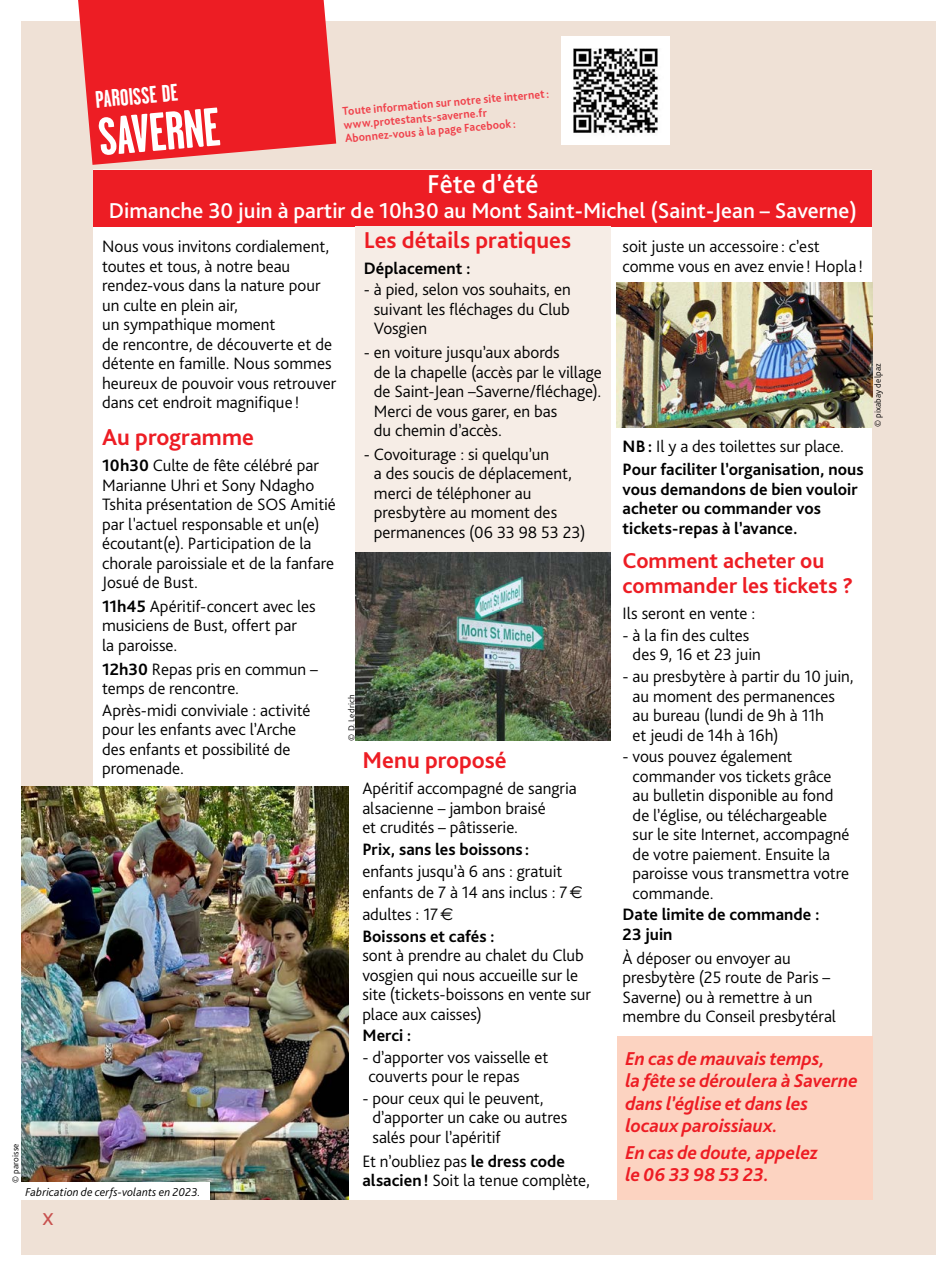
<style>
.page{position:relative;width:936px;height:1276px;background:#fff}
.page>*{position:absolute;margin:0;border:0;box-sizing:border-box;transform-origin:0 0}
.t1{font:700 54px "Garage Gothic";color:#fff}
.t2{font:500 27px "Bliss Pro";color:#fff}
.t3{font:700 24px "Bliss Pro";color:#ed1d24}
.t4{font:700 24px "Garage Gothic";color:#fff}
.t5{font:500 22.5px "Bliss Pro";color:#fff}
.t6{font:700 22.5px/25.5px "Bliss Pro";color:#ed1d24}
.t7{font:italic 700 19.5px/22.5px "Bliss Pro";color:#ed1d24}
.t8{font:500 18px "Bliss Pro";color:#c8514e}
.t9{font:300 17.25px/19.5px "Bliss Pro";color:#000}
.t10{font:700 17.25px/19.5px "Bliss Pro";letter-spacing:.005em;color:#000}
.t11{font:700 12px/13.5px "Bliss Pro";color:#ef404a;scale:.96 1}
.t12{font:italic 300 12px "Bliss Pro";letter-spacing:.01em;color:#000}
.t13{font:300 9px "Bliss Pro";letter-spacing:.02em;color:#000}
.s1{font-weight:700}
.s2{font-weight:300}
.s3{font-family:"Euro Sans";font-weight:400}
</style>
<div class="page">
<div style="left:21px;top:21px;width:914px;height:1233px;background:#efe1d6"></div>
<svg style="left:78px;top:0;width:258px;height:165px;background:#ed3237"></svg>
<img style="left:561px;top:37px;width:108px;height:108px">
<div style="left:94px;top:170px;width:778px;height:1029px;background:#fff"></div>
<div style="left:94px;top:170px;width:778px;height:32px;background:#ed1d24"></div>
<div style="left:94px;top:194px;width:778px;height:32px;background:#ed1d24"></div>
<div style="left:617px;top:1036px;width:255px;height:163px;background:#fcd3c1"></div>
<img style="left:21px;top:786px;width:328px;height:413px">
<div style="left:355px;top:227px;width:255px;height:326px;background:#f6ede6"></div>
<img style="left:355px;top:553px;width:255px;height:187px">
<img style="left:617px;top:283px;width:255px;height:144px">
<div style="left:21px;top:1182px;width:188px;height:17px;background:#fff"></div>
<h3 class="t4" style="left:94px;top:87px;width:84px;rotate:-5deg">PAROISSE DE</h3>
<h1 class="t1" style="left:96px;top:108px;width:123px;rotate:-5deg">SAVERNE</h1>
<p class="t11" style="left:342px;top:104px;width:217px;rotate:-5deg">Toute information sur notre site internet: www.protestants-saverne.fr<br>Abonnez-vous à la page Facebook:</p>
<h2 class="t2" style="left:427px;top:168px;width:113px">Fête d’été</h2>
<h3 class="t5" style="left:109px;top:196px;width:749px">Dimanche 30 juin à partir de 10h30 au Mont Saint-Michel (Saint-Jean – Saverne)</h3>
<p class="t9" style="left:102px;top:236px;width:235px">Nous vous invitons cordialement, toutes et tous, à notre beau rendez-vous dans la nature pour un culte en plein air,<br>un sympathique moment<br>de rencontre, de découverte et de détente en famille. Nous sommes heureux de pouvoir vous retrouver dans cet endroit magnifique !</p>
<h3 class="t3" style="left:102px;top:422px;width:153px">Au programme</h3>
<p class="t9" style="left:102px;top:455px;width:235px"><span class="s1">10h30</span> Culte de fête célébré par<br>Marianne Uhri et Sony Ndagho<br>Tshita présentation de SOS Amitié par l'actuel responsable et un(e) écoutant(e). Participation de la chorale paroissiale et de la fanfare<br>Josué de Bust.</p>
<p class="t9" style="left:102px;top:596px;width:215px"><span class="s1">11h45</span> Apéritif-concert avec les musiciens de Bust, offert par<br>la paroisse.</p>
<p class="t9" style="left:102px;top:658px;width:217px"><span class="s1">12h30</span> Repas pris en commun – temps de rencontre.</p>
<p class="t9" style="left:102px;top:700px;width:210px">Après-midi conviviale : activité pour les enfants avec l’Arche des enfants et possibilité de promenade.</p>
<h3 class="t3" style="left:364px;top:225px;width:209px">Les détails pratiques</h3>
<p class="t10" style="left:364px;top:258px;width:108px">Déplacement :</p>
<p class="t9" style="left:374px;top:279px;width:198px;text-align:justify;text-indent:-10px">- à pied, selon vos souhaits, en suivant les fléchages du Club Vosgien</p>
<p class="t9" style="left:374px;top:342px;width:230px;text-indent:-10px">- en voiture jusqu’aux abords<br>de la chapelle (accès par le village de Saint-Jean –Saverne/fléchage).<br>Merci de vous garer, en bas<br>du chemin d’accès.</p>
<p class="t9" style="left:374px;top:444px;width:213px;text-indent:-10px">- Covoiturage : si quelqu’un<br>a des soucis de déplacement, merci de téléphoner au presbytère au moment des permanences (06 33 98 53 23)</p>
<p class="t9" style="left:622px;top:236px;width:242px">soit juste un accessoire : c’est comme vous en avez envie ! Hopla !</p>
<p class="t10" style="left:622px;top:433px;width:242px;line-height:23.7px">NB: <span class="s2">Il y a des toilettes sur place.<br></span>Pour faciliter l’organisation, nous</p>
<p class="t10" style="left:622px;top:479px;width:236px">vous demandons de bien vouloir acheter ou commander vos tickets-repas à l’avance.</p>
<h3 class="t6" style="left:622px;top:547px;width:232px">Comment acheter ou commander les tickets ?</h3>
<p class="t9" style="left:622px;top:603px;width:134px">Ils seront en vente :</p>
<p class="t9" style="left:632px;top:625px;width:130px;text-indent:-10px">- à la fin des cultes des 9, 16 et 23 juin</p>
<p class="t9" style="left:632px;top:666px;width:222px;text-indent:-10px">- au presbytère à partir du 10 juin, au moment des permanences au bureau (lundi de 9h à 11h<br>et jeudi de 14h à 16h)</p>
<p class="t9" style="left:632px;top:746px;width:218px;text-indent:-10px">- vous pouvez également commander vos tickets grâce au bulletin disponible au fond de l’église, ou téléchargeable sur le site Internet, accompagné de votre paiement. Ensuite la paroisse vous transmettra votre commande.</p>
<p class="t10" style="left:622px;top:904px;width:199px">Date limite de commande :<br>23 juin</p>
<p class="t9" style="left:622px;top:947px;width:215px">À déposer ou envoyer au presbytère (25 route de Paris –<br>Saverne) ou à remettre à un membre du Conseil presbytéral</p>
<p class="t7" style="left:625px;top:1046px;width:234px">En cas de mauvais temps,<br>la fête se déroulera à Saverne dans l’église et dans les locaux paroissiaux.</p>
<p class="t7" style="left:625px;top:1140px;width:194px">En cas de doute, appelez</p>
<p class="t13" style="left:346px;top:740px;width:48px;rotate:-90deg">© D. Ledrich</p>
<h3 class="t3" style="left:362px;top:745px;width:146px">Menu proposé</h3>
<p class="t9" style="left:362px;top:778px;width:216px">Apéritif accompagné de sangria alsacienne – jambon braisé<br>et crudités – pâtisserie.</p>
<p class="t10" style="left:362px;top:839px;width:168px">Prix, sans les boissons :</p>
<p class="t9" style="left:362px;top:859px;width:222px;line-height:21.6px">enfants jusqu’à 6 ans : gratuit enfants de 7 à 14 ans inclus : 7<span class="s3">€ </span>adultes : 17<span class="s3">€<br></span><span class="s1">Boissons et cafés :</span></p>
<p class="t9" style="left:362px;top:945px;width:230px">sont à prendre au chalet du Club vosgien qui nous accueille sur le site (tickets-boissons en vente sur place aux caisses)</p>
<p class="t10" style="left:362px;top:1025px;width:51px">Merci :</p>
<p class="t9" style="left:368px;top:1047px;width:181px;text-indent:-6px">- d’apporter vos vaisselle et couverts pour le repas</p>
<p class="t9" style="left:372px;top:1088px;width:196px;text-indent:-10px">- pour ceux qui le peuvent, d’apporter un cake ou autres salés pour l’apéritif</p>
<p class="t9" style="left:362px;top:1150px;width:229px">Et n’oubliez pas <span class="s1">le dress code alsacien!</span> Soit la tenue complète,</p>
<p class="t13" style="left:10px;top:1182px;width:41px;rotate:-90deg">© paroisse</p>
<p class="t7" style="left:625px;top:1163px;width:145px">le 06 33 98 53 23.</p>
<p class="t12" style="left:26px;top:1184px;width:176px">Fabrication de cerfs-volants en 2023.</p>
<p class="t8" style="left:43px;top:1207px;width:13px">X</p>
<p class="t13" style="left:872px;top:427px;width:65px;rotate:-90deg">© pixabay delpaz</p>
</div>
